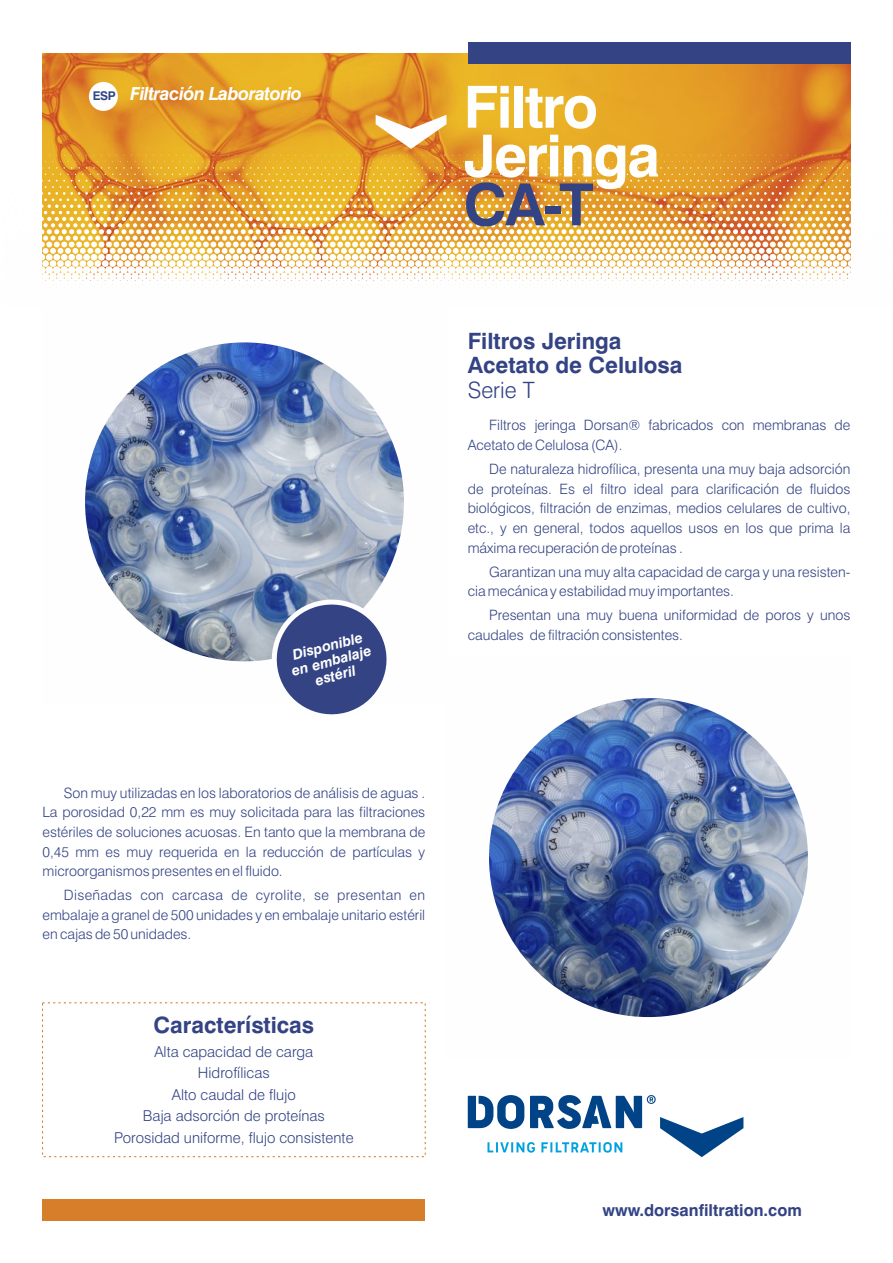
<style>
.page{position:relative;width:893px;height:1263px;background:#fff}
.page>*{position:absolute;margin:0;border:0;box-sizing:border-box;transform-origin:0 0}
.t1{font:700 58.2px/48.8px "Swiss 721 BT";letter-spacing:-.03em;color:#fefefe}
.t2{font:700 58.2px "Swiss 721 BT";color:#334384}
.t3{font:700 22.5px/24.3px "Swiss 721 BT";color:#334384}
.t4{font:300 22.5px "Swiss 721 BT";color:#334384}
.t5{font:italic 700 18px "Swiss 721 BT";letter-spacing:-.03em;color:#fefefe}
.t6{font:700 16.5px "Swiss 721 BT";color:#334384}
.t7{font:300 15px/21.6px "Swiss 721 BT";color:#334384;text-align:center}
.t8{font:300 14.25px/19.6px "Swiss 721 BT";color:#334384}
.t9{font:italic 700 14.25px/15.3px "Swiss 721 BT";color:#fefefe;text-align:center}
.s1{font-style:normal;font-size:12px;color:#334384}
</style>
<div class="page">
<img style="left:489px;top:698px;width:319px;height:320px">
<svg style="left:43px;top:53px;width:807px;height:102px;background:#e39a25"></svg>
<svg style="left:453px;top:155px;width:398px;height:133px"></svg>
<svg style="left:42px;top:155px;width:411px;height:133px"></svg>
<div style="left:43px;top:1199px;width:382px;height:21px;background:#d67e29"></div>
<div style="left:468px;top:43px;width:382px;height:21px;background:#334384"></div>
<img style="left:85px;top:342px;width:319px;height:320px">
<div style="left:89px;top:82px;width:29px;height:29px;background:#fefefe;border-radius:50%"></div>
<svg style="left:252px;top:580px;width:152px;height:135px"></svg>
<svg style="left:468px;top:1095px;width:275px;height:62px"></svg>
<svg style="left:376px;top:115px;width:70px;height:34px"></svg>
<p class="t5" style="left:93px;top:86px;width:211px"><span class="s1">ESP</span> Filtración Laboratorio</p>
<h1 class="t1" style="left:463px;top:88px;width:198px">Filtro<br>Jeringa</h1>
<h1 class="t2" style="left:463px;top:181px;width:132px">CA-T</h1>
<p class="t9" style="left:286px;top:650px;width:84px;rotate:-15deg">Disponible en embalaje estéril</p>
<p class="t8" style="left:43px;top:784px;width:384px;text-align:justify;text-indent:21px">Son muy utilizadas en los laboratorios de análisis de aguas .<br>La porosidad 0,22 mm es muy solicitada para las filtraciones estériles de soluciones acuosas. En tanto que la membrana de 0,45 mm es muy requerida en la reducción de partículas y microorganismos presentes en el fluido.</p>
<p class="t8" style="left:42px;top:886px;width:384px;text-align:justify;text-indent:21px">Diseñadas con carcasa de cyrolite, se presentan en embalaje a granel de 500 unidades y en embalaje unitario estéril en cajas de 50 unidades.</p>
<h2 class="t3" style="left:154px;top:1015px;width:162px">Características</h2>
<p class="t7" style="left:114px;top:1042px;width:241px">Alta capacidad de carga<br>Hidrofílicas<br>Alto caudal de flujo<br>Baja adsorción de proteínas<br>Porosidad uniforme, flujo consistente</p>
<h2 class="t3" style="left:468px;top:331px;width:216px">Filtros Jeringa<br>Acetato de Celulosa</h2>
<h2 class="t4" style="left:468px;top:381px;width:68px">Serie T</h2>
<p class="t8" style="left:468px;top:417px;width:384px;text-indent:21px">Filtros jeringa Dorsan® fabricados con membranas de<br>Acetato de Celulosa (CA).</p>
<p class="t8" style="left:468px;top:460px;width:384px;text-align:justify;text-indent:21px">De naturaleza hidrofílica, presenta una muy baja adsorción de proteínas. Es el filtro ideal para clarificación de fluidos biológicos, filtración de enzimas, medios celulares de cultivo, etc., y en general, todos aquellos usos en los que prima la máxima recuperación de proteínas .</p>
<p class="t8" style="left:468px;top:563px;width:384px;text-indent:21px">Garantizan una muy alta capacidad de carga y una resisten&shy;cia mecánica y estabilidad muy importantes.</p>
<p class="t8" style="left:468px;top:606px;width:384px;text-indent:21px">Presentan una muy buena uniformidad de poros y unos caudales de filtración consistentes.</p>
<p class="t6" style="left:603px;top:1203px;width:201px">www.dorsanfiltration.com</p>
</div>
